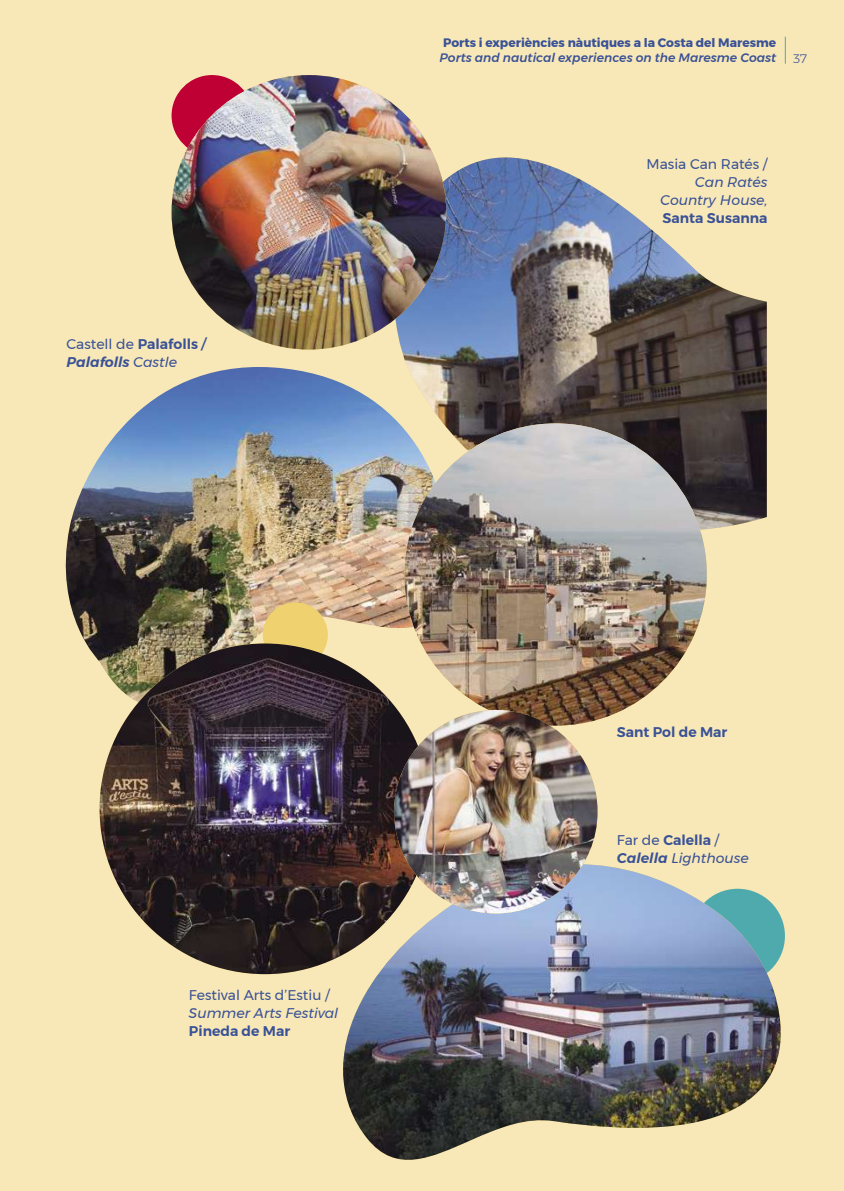
<style>
.page{position:relative;width:844px;height:1191px;background:#fff}
.page>*{position:absolute;margin:0;border:0;box-sizing:border-box;transform-origin:0 0}
.t1{font:italic 14px/18px "Montserrat";color:#395196;text-align:right}
.t2{font:14px/18px "Montserrat";color:#395196}
.t3{font:600 14px "Montserrat";color:#395196}
.t4{font:700 12.25px "Montserrat";color:#395196}
.t5{font:italic 500 12.25px "Montserrat";color:#395196}
.t6{font:300 12.25px "Montserrat";color:#395196}
.s1{font-weight:600}
.s2{font-weight:500;font-style:italic}
.s3{font-weight:600;font-style:italic}
.s4{font-style:italic}
.s5{font-style:normal}
.s6{font-weight:600;font-style:normal}
</style>
<div class="page">
<div style="left:0;top:0;width:843px;height:1191px;background:#f8e8b7"></div>
<svg style="left:784px;top:37px;width:1px;height:27px"></svg>
<img style="left:383px;top:157px;width:383px;height:379px">
<img style="left:323px;top:864px;width:462px;height:296px">
<img style="left:65px;top:367px;width:387px;height:335px">
<div style="left:263px;top:602px;width:65px;height:65px;background:#efd26f;border-radius:50%"></div>
<div style="left:171px;top:75px;width:81px;height:81px;background:#be0035;border-radius:50%"></div>
<img style="left:171px;top:75px;width:275px;height:274px;border-radius:137px">
<img style="left:404px;top:423px;width:302px;height:302px;border-radius:151px">
<img style="left:99px;top:643px;width:331px;height:331px;border-radius:165px">
<img style="left:394px;top:710px;width:203px;height:203px;border-radius:102px">
<p class="t2" style="left:66px;top:335px;width:141px">Castell de <span class="s1">Palafolls</span> <span class="s2">/<br></span><span class="s3">Palafolls</span> <span class="s4">Castle</span></p>
<p class="t4" style="left:443px;top:32px;width:334px">Ports i experiències nàutiques a la Costa del Maresme</p>
<p class="t5" style="left:439px;top:48px;width:338px">Ports and nautical experiences on the Maresme Coast</p>
<p class="t6" style="left:792px;top:49px;width:16px">37</p>
<p class="t2" style="left:646px;top:154px;width:122px">Masia Can Ratés /</p>
<p class="t1" style="left:660px;top:173px;width:109px">Can Ratés<br>Country House,</p>
<p class="t3" style="left:662px;top:206px;width:106px">Santa Susanna</p>
<p class="t2" style="left:189px;top:986px;width:142px">Festival Arts d’Estiu /</p>
<p class="t1" style="left:189px;top:1004px;width:151px">Summer Arts Festival</p>
<p class="t3" style="left:189px;top:1020px;width:103px">Pineda de Mar</p>
<p class="t3" style="left:616px;top:720px;width:112px">Sant Pol de Mar</p>
<p class="t1" style="left:616px;top:830px;width:133px;text-align:left"><span class="s5">Far de</span> <span class="s6">Calella</span> <span class="s5">/<br></span><span class="s1">Calella</span> Lighthouse</p>
</div>
